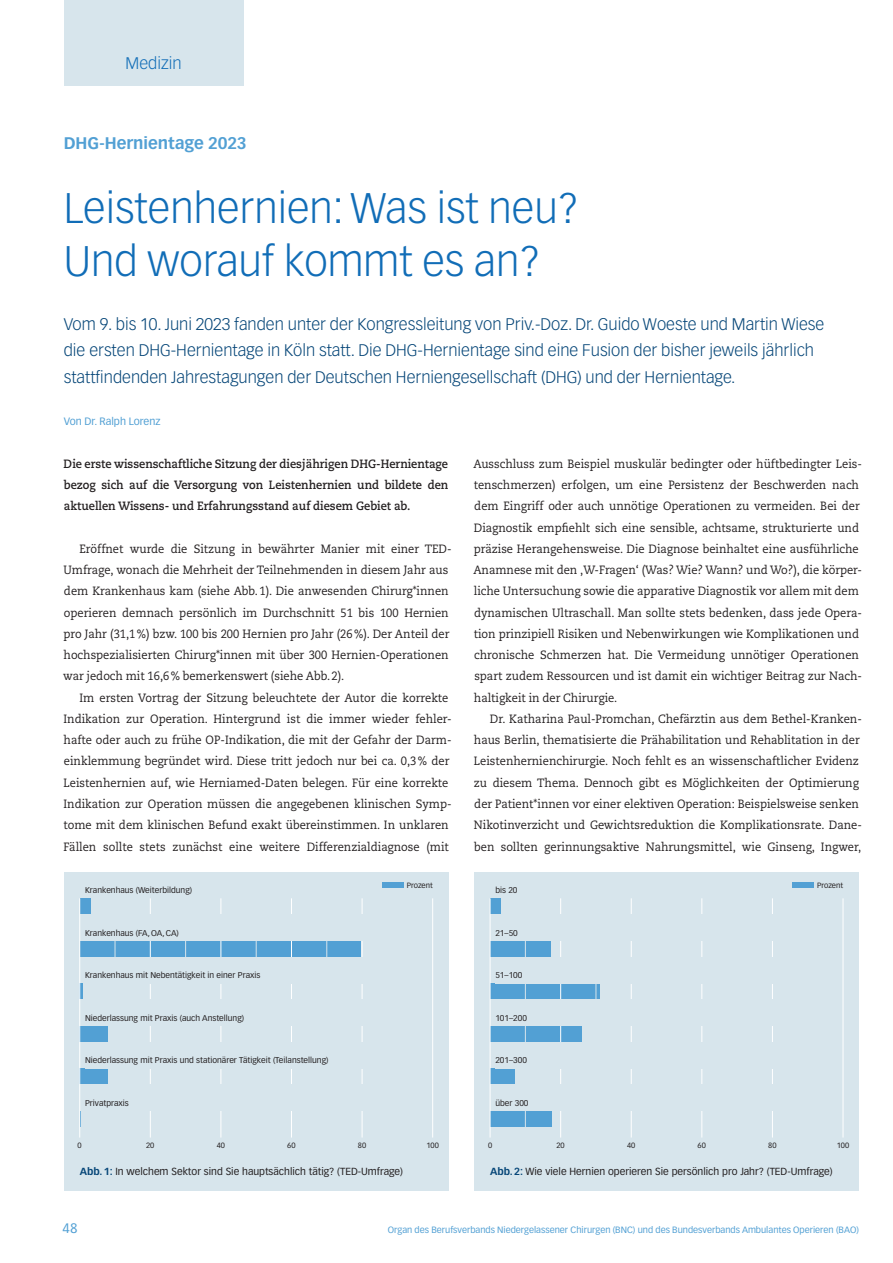
<style>
.page{position:relative;width:893px;height:1263px;background:#fff}
.page>*{position:absolute;margin:0;border:0;box-sizing:border-box;transform-origin:0 0}
._3_2_Headline{font:300 42px/53.1px "Vectora LT Std";color:#116db7}
._3_3_Subhead{font:300 16.5px/26.5px "Vectora LT Std";color:#064678}
._3_1_Dachzeile{font:700 16.5px "Vectora LT Std";letter-spacing:-.005em;color:#52a0d4}
.t1{font:300 16.5px "Vectora LT Std";color:#116db7}
.t2{font:13.5px "Vectora LT Std";color:#52a0d4}
._1_2_Lauftext{font:12px/21.3px "Caecilia LT Std";color:#231f20;scale:.93 1}
._1_1_Lauftext_1__Abs{font:700 12px/21.3px "Caecilia LT Std";color:#231f20;text-align:justify;scale:.93 1}
._3_4_Autor{font:10.5px "Vectora LT Std";color:#52a0d4}
._1_8_BU{font:10.2px "Vectora LT Std";color:#231f20}
.t3{font:9px "Vectora LT Std";color:#52a0d4}
._1_8_BU-2{font:8.25px "Vectora LT Std";color:#231f20}
._1_8_BU-3{font:7.5px "Vectora LT Std";letter-spacing:-.005em;color:#231f20}
.s1{font-weight:700;color:#064678}
</style>
<div class="page">
<div style="left:64px;top:0;width:179px;height:85px;background:#d7e5ec"></div>
<div style="left:64px;top:872px;width:385px;height:319px;background:#d7e5ec"></div>
<div style="left:80px;top:898px;width:10px;height:16px;background:#52a0d4"></div>
<div style="left:80px;top:1026px;width:28px;height:16px;background:#52a0d4"></div>
<div style="left:80px;top:941px;width:280px;height:16px;background:#52a0d4"></div>
<div style="left:80px;top:1068px;width:28px;height:16px;background:#52a0d4"></div>
<hr style="left:80px;top:983px;width:3px;height:16px;background:#52a0d4">
<svg style="left:80px;top:1111px;width:1px;height:16px"></svg>
<hr style="left:115px;top:898px;width:1px;height:239px;background:#d7e5ec">
<hr style="left:185px;top:898px;width:1px;height:239px;background:#d7e5ec">
<hr style="left:256px;top:898px;width:1px;height:239px;background:#d7e5ec">
<hr style="left:327px;top:898px;width:1px;height:239px;background:#d7e5ec">
<hr style="left:397px;top:898px;width:1px;height:239px;background:#d7e5ec">
<hr style="left:150px;top:898px;width:1px;height:239px;background:#fff">
<hr style="left:221px;top:898px;width:1px;height:239px;background:#fff">
<hr style="left:291px;top:898px;width:1px;height:239px;background:#fff">
<hr style="left:362px;top:898px;width:1px;height:239px;background:#fff">
<hr style="left:79px;top:898px;width:1px;height:239px;background:#fff">
<hr style="left:432px;top:898px;width:1px;height:239px;background:#fff">
<div style="left:85px;top:882px;width:342px;height:16px;background:#d7e5ec"></div>
<div style="left:85px;top:957px;width:342px;height:26px;background:#d7e5ec"></div>
<div style="left:85px;top:914px;width:342px;height:27px;background:#d7e5ec"></div>
<div style="left:85px;top:999px;width:342px;height:27px;background:#d7e5ec"></div>
<div style="left:85px;top:1084px;width:342px;height:27px;background:#d7e5ec"></div>
<div style="left:85px;top:1042px;width:342px;height:26px;background:#d7e5ec"></div>
<div style="left:382px;top:882px;width:21px;height:6px;background:#52a0d4"></div>
<div style="left:474px;top:872px;width:385px;height:319px;background:#d7e5ec"></div>
<div style="left:490px;top:898px;width:11px;height:16px;background:#52a0d4"></div>
<div style="left:490px;top:1026px;width:92px;height:16px;background:#52a0d4"></div>
<div style="left:490px;top:941px;width:60px;height:16px;background:#52a0d4"></div>
<div style="left:490px;top:1068px;width:25px;height:16px;background:#52a0d4"></div>
<div style="left:490px;top:983px;width:109px;height:16px;background:#52a0d4"></div>
<div style="left:490px;top:1111px;width:62px;height:16px;background:#52a0d4"></div>
<hr style="left:525px;top:898px;width:1px;height:239px;background:#d7e5ec">
<hr style="left:596px;top:898px;width:1px;height:239px;background:#d7e5ec">
<hr style="left:666px;top:898px;width:1px;height:239px;background:#d7e5ec">
<hr style="left:737px;top:898px;width:1px;height:239px;background:#d7e5ec">
<hr style="left:807px;top:898px;width:1px;height:239px;background:#d7e5ec">
<hr style="left:560px;top:898px;width:1px;height:239px;background:#fff">
<hr style="left:631px;top:898px;width:1px;height:239px;background:#fff">
<hr style="left:701px;top:898px;width:1px;height:239px;background:#fff">
<hr style="left:772px;top:898px;width:1px;height:239px;background:#fff">
<hr style="left:490px;top:898px;width:1px;height:239px;background:#fff">
<hr style="left:843px;top:898px;width:1px;height:239px;background:#fff">
<div style="left:495px;top:882px;width:343px;height:16px;background:#d7e5ec"></div>
<div style="left:495px;top:957px;width:343px;height:26px;background:#d7e5ec"></div>
<div style="left:495px;top:914px;width:343px;height:27px;background:#d7e5ec"></div>
<div style="left:495px;top:999px;width:343px;height:27px;background:#d7e5ec"></div>
<div style="left:495px;top:1084px;width:343px;height:27px;background:#d7e5ec"></div>
<div style="left:495px;top:1042px;width:343px;height:26px;background:#d7e5ec"></div>
<div style="left:792px;top:882px;width:22px;height:6px;background:#52a0d4"></div>
<p class="t1" style="left:126px;top:54px;width:57px">Medizin</p>
<p class="_3_1_Dachzeile" style="left:64px;top:133px;width:184px">DHG-Hernientage 2023</p>
<p class="_3_2_Headline" style="left:64px;top:182px;width:517px">Leistenhernien: Was ist neu?<br>Und worauf kommt es an?</p>
<p class="_3_3_Subhead" style="left:64px;top:311px;width:762px">Vom 9. bis 10. Juni 2023 fanden unter der Kongressleitung von Priv.-Doz. Dr. Guido Woeste und Martin Wiese die ersten DHG-Hernientage in Köln statt. Die DHG-Hernientage sind eine Fusion der bisher jeweils jährlich stattfindenden Jahrestagungen der Deutschen Herniengesellschaft (DHG) und der Hernientage.</p>
<p class="_3_4_Autor" style="left:64px;top:415px;width:98px">Von Dr. Ralph Lorenz</p>
<p class="_1_1_Lauftext_1__Abs" style="left:64px;top:453px;width:415px">Die erste wissenschaftliche Sitzung der diesjährigen DHG-Hernientage bezog sich auf die Versorgung von Leistenhernien und bildete den aktuellen Wissens- und Erfahrungsstand auf diesem Gebiet ab.</p>
<p class="_1_2_Lauftext" style="left:63px;top:538px;width:419px;text-indent:16px">Eröffnet wurde die Sitzung in bewährter Manier mit einer TED-Umfrage, wonach die Mehrheit der Teilnehmenden in diesem Jahr aus dem Krankenhaus kam (siehe Abb.1). Die anwesenden Chirurg*innen operieren demnach persönlich im Durchschnitt 51 bis 100 Hernien pro Jahr (31,1%) bzw. 100 bis 200 Hernien pro Jahr (26%). Der Anteil der hochspezialisierten Chirurg*innen mit über 300 Hernien-Operationen war jedoch mit 16,6% bemerkenswert (siehe Abb.2).</p>
<p class="_1_2_Lauftext" style="left:63px;top:687px;width:419px;text-indent:16px">Im ersten Vortrag der Sitzung beleuchtete der Autor die korrekte Indikation zur Operation. Hintergrund ist die immer wieder fehler&shy;hafte oder auch zu frühe OP-Indikation, die mit der Gefahr der Darm&shy;einklemmung begründet wird. Diese tritt jedoch nur bei ca. 0,3% der Leistenhernien auf, wie Herniamed-Daten belegen. Für eine korrekte Indikation zur Operation müssen die angegebenen klinischen Symp&shy;tome mit dem klinischen Befund exakt übereinstimmen. In unklaren Fällen sollte stets zunächst eine weitere Differenzialdiagnose (mit</p>
<p class="_1_2_Lauftext" style="left:473px;top:453px;width:419px">Ausschluss zum Beispiel muskulär bedingter oder hüftbedingter Leis&shy;tenschmerzen) erfolgen, um eine Persistenz der Beschwerden nach dem Eingriff oder auch unnötige Operationen zu vermeiden. Bei der Diagnostik empfiehlt sich eine sensible, achtsame, strukturierte und präzise Herangehensweise. Die Diagnose beinhaltet eine ausführliche Anamnese mit den ‚W-Fragen‘ (Was? Wie? Wann? und Wo?), die körper&shy;liche Untersuchung sowie die apparative Diagnostik vor allem mit dem dynamischen Ultraschall. Man sollte stets bedenken, dass jede Opera&shy;tion prinzipiell Risiken und Nebenwirkungen wie Komplikationen und chronische Schmerzen hat. Die Vermeidung unnötiger Operationen spart zudem Ressourcen und ist damit ein wichtiger Beitrag zur Nach&shy;haltigkeit in der Chirurgie.</p>
<p class="_1_2_Lauftext" style="left:474px;top:708px;width:419px;text-indent:16px">Dr. Katharina Paul-Promchan, Chefärztin aus dem Bethel-Kranken&shy;haus Berlin, thematisierte die Prähabilitation und Rehablitation in der Leistenhernienchirurgie. Noch fehlt es an wissenschaftlicher Evidenz zu diesem Thema. Dennoch gibt es Möglichkeiten der Optimierung der Patient*innen vor einer elektiven Operation: Beispielsweise senken Nikotinverzicht und Gewichtsreduktion die Komplikationsrate. Dane&shy;ben sollten gerinnungsaktive Nahrungsmittel, wie Ginseng, Ingwer,</p>
<p class="_1_8_BU-2" style="left:85px;top:885px;width:109px">Krankenhaus (Weiterbildung)</p>
<p class="_1_8_BU-3" style="left:407px;top:881px;width:27px">Prozent</p>
<p class="_1_8_BU-2" style="left:495px;top:885px;width:24px">bis 20</p>
<p class="_1_8_BU-3" style="left:817px;top:881px;width:27px">Prozent</p>
<p class="_1_8_BU-2" style="left:85px;top:928px;width:95px">Krankenhaus (FA,OA,CA)</p>
<p class="_1_8_BU-2" style="left:495px;top:928px;width:24px">21–50</p>
<p class="_1_8_BU-2" style="left:85px;top:970px;width:177px">Krankenhaus mit Nebentätigkeit in einer Praxis</p>
<p class="_1_8_BU-2" style="left:495px;top:970px;width:29px">51–100</p>
<p class="_1_8_BU-2" style="left:85px;top:1013px;width:161px">Niederlassung mit Praxis (auch Anstellung)</p>
<p class="_1_8_BU-2" style="left:495px;top:1013px;width:33px">101–200</p>
<p class="_1_8_BU-2" style="left:85px;top:1055px;width:245px">Niederlassung mit Praxis und stationärer Tätigkeit (Teilanstellung)</p>
<p class="_1_8_BU-2" style="left:495px;top:1055px;width:33px">201–300</p>
<p class="_1_8_BU-2" style="left:85px;top:1098px;width:45px">Privatpraxis</p>
<p class="_1_8_BU-2" style="left:495px;top:1098px;width:35px">über 300</p>
<p class="_1_8_BU-3" style="left:78px;top:1141px;width:6px">0</p>
<p class="_1_8_BU-3" style="left:146px;top:1141px;width:10px">20</p>
<p class="_1_8_BU-3" style="left:217px;top:1141px;width:10px">40</p>
<p class="_1_8_BU-3" style="left:287px;top:1141px;width:10px">60</p>
<p class="_1_8_BU-3" style="left:358px;top:1141px;width:10px">80</p>
<p class="_1_8_BU-3" style="left:426px;top:1141px;width:14px">100</p>
<p class="_1_8_BU-3" style="left:488px;top:1141px;width:6px">0</p>
<p class="_1_8_BU-3" style="left:556px;top:1141px;width:10px">20</p>
<p class="_1_8_BU-3" style="left:627px;top:1141px;width:10px">40</p>
<p class="_1_8_BU-3" style="left:698px;top:1141px;width:10px">60</p>
<p class="_1_8_BU-3" style="left:768px;top:1141px;width:10px">80</p>
<p class="_1_8_BU-3" style="left:837px;top:1141px;width:14px">100</p>
<p class="_1_8_BU" style="left:80px;top:1165px;width:325px"><span class="s1">Abb.1:</span> In welchem Sektor sind Sie hauptsächlich tätig? (TED-Umfrage)</p>
<p class="_1_8_BU" style="left:490px;top:1165px;width:344px"><span class="s1">Abb.2:</span> Wie viele Hernien operieren Sie persönlich pro Jahr? (TED-Umfrage)</p>
<p class="t2" style="left:63px;top:1220px;width:17px">48</p>
<p class="t3" style="left:388px;top:1225px;width:472px">Organ des Berufsverbands Niedergelassener Chirurgen (BNC) und des Bundesverbands Ambulantes Operieren (BAO)</p>
</div>
